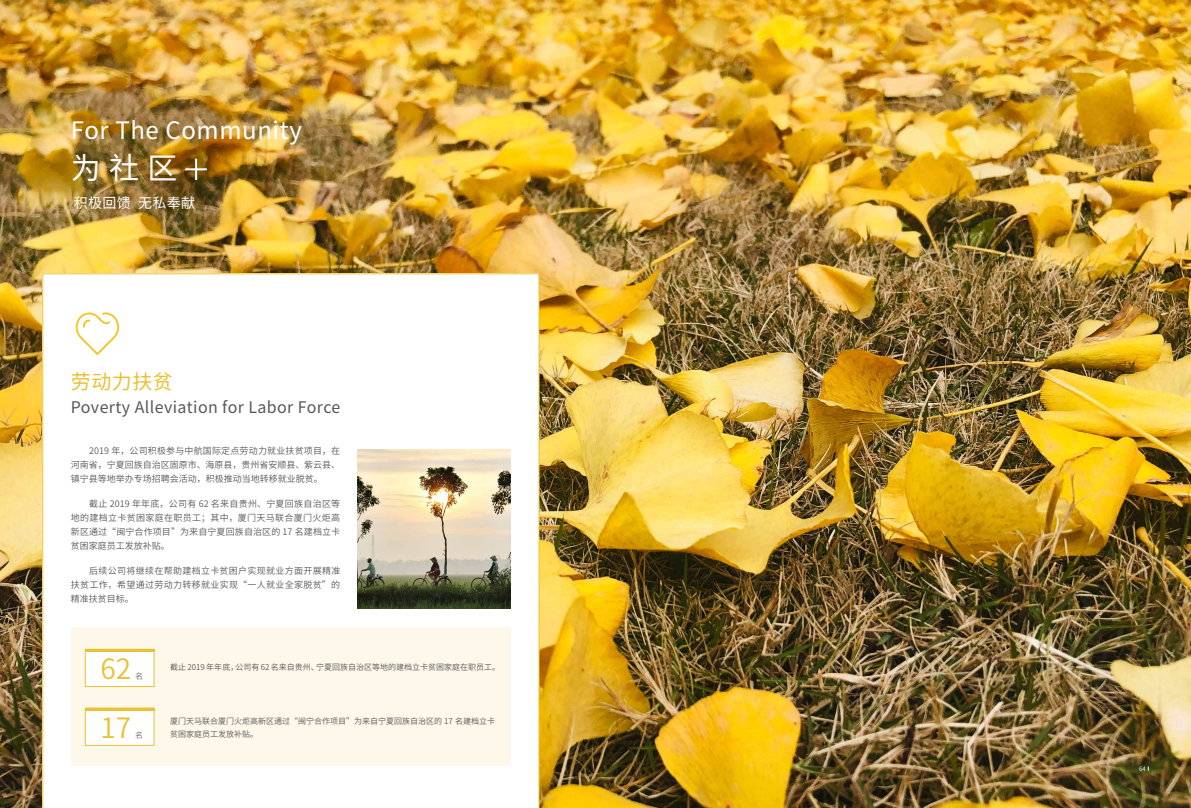
<style>
.page{position:relative;width:1191px;height:808px;background:#fff}
.page>*{position:absolute;margin:0;border:0;box-sizing:border-box;transform-origin:0 0}
.t1{font:30px "Source Han Sans CN";color:#fff}
.t2{font:28px/58.8px "Source Han Sans CN";color:#ebc032}
.t3{font:24px "Source Han Sans CN";letter-spacing:.025em;color:#fff}
.t4{font:20px "Source Han Sans CN";letter-spacing:.025em;color:#ebc032}
.t5{font:16px "Source Han Sans CN";letter-spacing:.025em;color:#585857}
.t6{font:14px "Source Han Sans CN";letter-spacing:.025em;color:#fff}
.t7{font:9px/14px "Source Han Sans CN";letter-spacing:.015em;color:#585857;text-align:justify}
.t8{font:8px/12.3px "Source Han Sans CN";color:#585857}
.t9{font:8px "Source Han Sans CN";color:#727171}
.t10{font:6px "Source Han Sans CN";color:#fff}
</style>
<div class="page">
<img style="left:0;top:0;width:1191px;height:808px">
<svg style="left:42px;top:273px;width:497px;height:535px"></svg>
<hr style="left:185px;top:168px;width:22px;height:2px;background:#fff">
<hr style="left:195px;top:159px;width:2px;height:21px;background:#fff">
<svg style="left:70px;top:307px;width:52px;height:52px"></svg>
<img style="left:357px;top:449px;width:153px;height:159px">
<div style="left:71px;top:626px;width:439px;height:139px;background:#fdf8ea"></div>
<svg style="left:85px;top:649px;width:70px;height:38px"></svg>
<svg style="left:85px;top:707px;width:70px;height:39px"></svg>
<h3 class="t3" style="left:71px;top:116px;width:233px">For The Community</h3>
<h1 class="t1" style="left:71px;top:151px;width:108px">为 社 区</h1>
<h3 class="t6" style="left:74px;top:195px;width:123px">积极回馈 无私奉献</h3>
<h3 class="t4" style="left:71px;top:370px;width:104px">劳动力扶贫</h3>
<h3 class="t5" style="left:71px;top:398px;width:271px">Poverty Alleviation for Labor Force</h3>
<p class="t7" style="left:71px;top:444px;width:271px;text-indent:18px">2019 年，公司积极参与中航国际定点劳动力就业扶贫项目，在河南省，宁夏回族自治区固原市、海原县，贵州省安顺县、紫云县、镇宁县等地举办专场招聘会活动，积极推动当地转移就业脱贫。</p>
<p class="t7" style="left:71px;top:497px;width:271px;text-indent:18px">截止 2019 年年底，公司有 62 名来自贵州、宁夏回族自治区等地的建档立卡贫困家庭在职员工；其中，厦门天马联合厦门火炬高新区通过“闽宁合作项目”为来自宁夏回族自治区的 17 名建档立卡贫困家庭员工发放补贴。</p>
<p class="t7" style="left:71px;top:564px;width:271px;text-indent:18px">后续公司将继续在帮助建档立卡贫困户实现就业方面开展精准扶贫工作，希望通过劳动力转移就业实现“一人就业全家脱贫”的精准扶贫目标。</p>
<h2 class="t2" style="left:100px;top:640px;width:32px">62<br>17</h2>
<p class="t9" style="left:135px;top:672px;width:9px">名</p>
<p class="t9" style="left:135px;top:730px;width:9px">名</p>
<p class="t8" style="left:170px;top:661px;width:331px">截止 2019 年年底，公司有 62 名来自贵州、宁夏回族自治区等地的建档立卡贫困家庭在职员工。</p>
<p class="t8" style="left:170px;top:715px;width:326px">厦门天马联合厦门火炬高新区通过“闽宁合作项目”为来自宁夏回族自治区的 17 名建档立卡贫困家庭员工发放补贴。</p>
<p class="t10" style="left:1139px;top:765px;width:8px">64</p>
</div>
